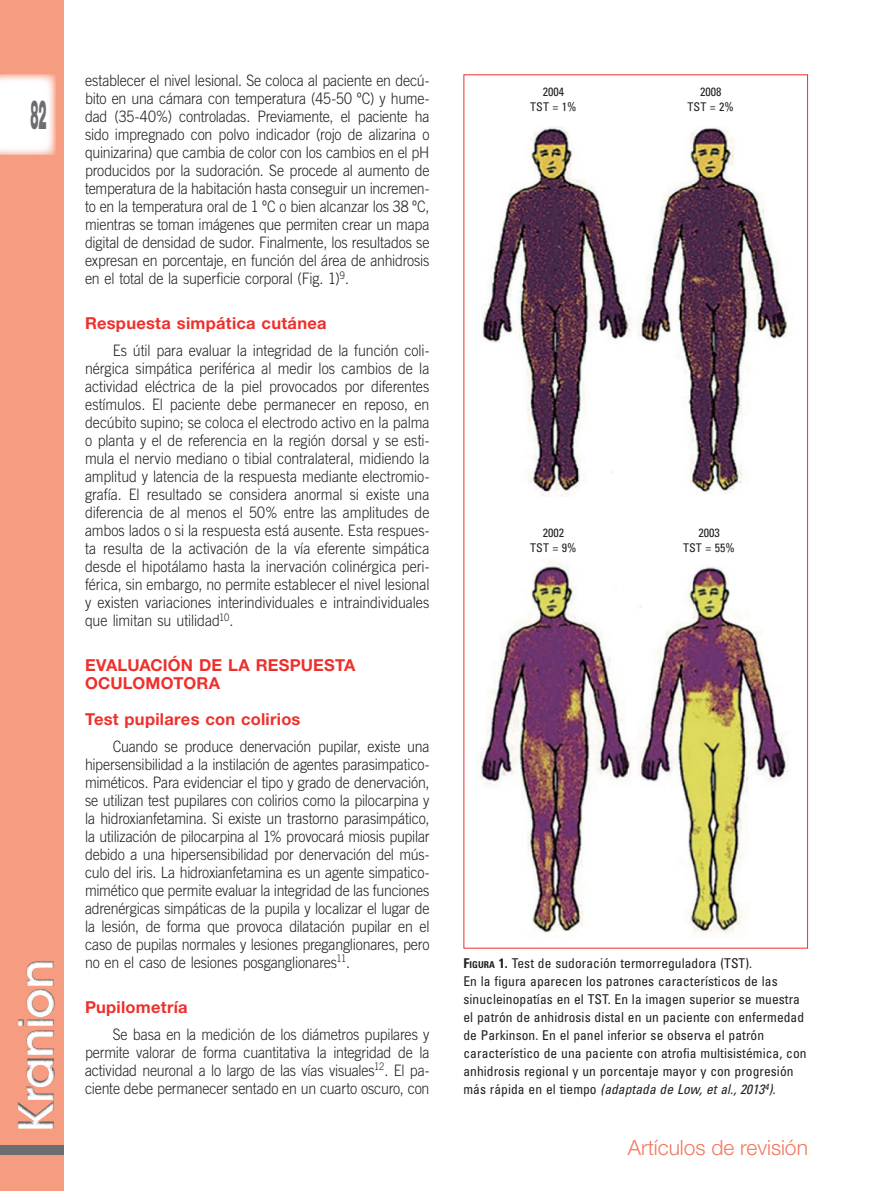
<style>
.page{position:relative;width:893px;height:1191px;background:#fff}
.page>*{position:absolute;margin:0;border:0;box-sizing:border-box;transform-origin:0 0}
.t1{font:600 48.15px "ITC Avant Garde Std";letter-spacing:-.04em;color:#fff}
.t2{font:900 40.5px "Helvetica Neue LT Std";color:#6c6d70;scale:.3 1}
.t3{font:300 21px "Helvetica Neue LT Std";color:#f3785d}
.t4{font:700 16.5px/18px "Helvetica Neue LT Std";letter-spacing:.015em;color:#ee302d}
.t5{font:300 15.75px/18px "Trade Gothic LT Std";letter-spacing:-.015em;color:#231f20;text-align:justify;scale:.9 1}
.t6{font:condensed 13.5px/18px "Univers LT Std";letter-spacing:.005em;color:#231f20}
.t7{font:condensed 12px/15px "Univers LT Std";letter-spacing:.005em;color:#231f20;text-align:center}
.s1{font-weight:700}
.s2{font-weight:700;font-size:9.45px}
.s3{font-style:italic}
</style>
<div class="page">
<div style="left:0;top:0;width:64px;height:1191px;background:#f69c81"></div>
<div style="left:0;top:1145px;width:64px;height:9px;background:#6c6d70"></div>
<div style="left:5px;top:900px;width:62px;height:240px;background:#231f20;opacity:.75"></div>
<svg style="left:0;top:74px;width:55px;height:81px;background:#fdf5f2"></svg>
<div style="left:463px;top:74px;width:345px;height:874px;background:#fff;border:1px solid #ee302d"></div>
<img style="left:477px;top:562px;width:312px;height:373px">
<img style="left:482px;top:126px;width:309px;height:370px">
<h2 class="t2" style="left:30px;top:91px;width:56px">82</h2>
<h1 class="t1" style="left:6px;top:1133px;width:176px;rotate:-90deg">Kranion</h1>
<p class="t5" style="left:85px;top:71px;width:384px">establecer el nivel lesional. Se coloca al paciente en decú&shy;bito en una cámara con temperatura (45-50 ºC) y hume&shy;dad (35-40%) controladas. Previamente, el paciente ha sido impregnado con polvo indicador (rojo de alizarina o quinizarina) que cambia de color con los cambios en el pH producidos por la sudoración. Se procede al aumento de temperatura de la habitación hasta conseguir un incremen&shy;to en la temperatura oral de 1 ºC o bien alcanzar los 38 ºC, mientras se toman imágenes que permiten crear un mapa digital de densidad de sudor. Finalmente, los resultados se expresan en porcentaje, en función del área de anhidrosis en el total de la superficie corporal (Fig. 1)<sup>9</sup>.</p>
<p class="t4" style="left:85px;top:314px;width:243px">Respuesta simpática cutánea</p>
<p class="t5" style="left:85px;top:341px;width:384px;text-indent:28px">Es útil para evaluar la integridad de la función coli&shy;nérgica simpática periférica al medir los cambios de la actividad eléctrica de la piel provocados por diferentes estímulos. El paciente debe permanecer en reposo, en decúbito supino; se coloca el electrodo activo en la palma o planta y el de referencia en la región dorsal y se esti&shy;mula el nervio mediano o tibial contralateral, midiendo la amplitud y latencia de la respuesta mediante electromio&shy;grafía. El resultado se considera anormal si existe una diferencia de al menos el 50% entre las amplitudes de ambos lados o si la respuesta está ausente. Esta respues&shy;ta resulta de la activación de la vía eferente simpática desde el hipotálamo hasta la inervación colinérgica peri&shy;férica, sin embargo, no permite establecer el nivel lesional y existen variaciones interindividuales e intraindividuales que limitan su utilidad<sup>10</sup>.</p>
<p class="t4" style="left:85px;top:656px;width:272px">EVALUACIÓN DE LA RESPUESTA<br>OCULOMOTORA</p>
<p class="t4" style="left:85px;top:709px;width:217px">Test pupilares con colirios</p>
<p class="t5" style="left:85px;top:736px;width:384px;text-indent:28px">Cuando se produce denervación pupilar, existe una hipersensibilidad a la instilación de agentes parasimpatico&shy;miméticos. Para evidenciar el tipo y grado de denervación, se utilizan test pupilares con colirios como la pilocarpina y la hidroxianfetamina. Si existe un trastorno parasimpático, la utilización de pilocarpina al 1% provocará miosis pupilar debido a una hipersensibilidad por denervación del mús&shy;culo del iris. La hidroxianfetamina es un agente simpatico&shy;mimético que permite evaluar la integridad de las funciones adrenérgicas simpáticas de la pupila y localizar el lugar de la lesión, de forma que provoca dilatación pupilar en el caso de pupilas normales y lesiones preganglionares, pero no en el caso de lesiones posganglionares<sup>11</sup>.</p>
<p class="t4" style="left:85px;top:997px;width:104px">Pupilometría</p>
<p class="t5" style="left:85px;top:1024px;width:384px;text-indent:28px">Se basa en la medición de los diámetros pupilares y permite valorar de forma cuantitativa la integridad de la actividad neuronal a lo largo de las vías visuales<sup>12</sup>. El pa&shy;ciente debe permanecer sentado en un cuarto oscuro, con</p>
<p class="t7" style="left:530px;top:84px;width:48px">2004<br>TST = 1%</p>
<p class="t7" style="left:688px;top:84px;width:48px">2008<br>TST = 2%</p>
<p class="t7" style="left:530px;top:525px;width:48px">2002<br>TST = 9%</p>
<p class="t7" style="left:683px;top:525px;width:53px">2003<br>TST = 55%</p>
<p class="t6" style="left:463px;top:954px;width:345px"><span class="s1">F</span><span class="s2">IGURA</span> <span class="s1">1.</span> Test de sudoración termorreguladora (TST).<br>En la figura aparecen los patrones característicos de las sinucleinopatías en el TST. En la imagen superior se muestra el patrón de anhidrosis distal en un paciente con enfermedad de Parkinson. En el panel inferior se observa el patrón característico de una paciente con atrofia multisistémica, con anhidrosis regional y un porcentaje mayor y con progresión más rápida en el tiempo <span class="s3">(adaptada de Low, et al., 2013</span><sup>4</sup><span class="s3">).</span></p>
<h3 class="t3" style="left:628px;top:1134px;width:182px">Artículos de revisión</h3>
</div>
